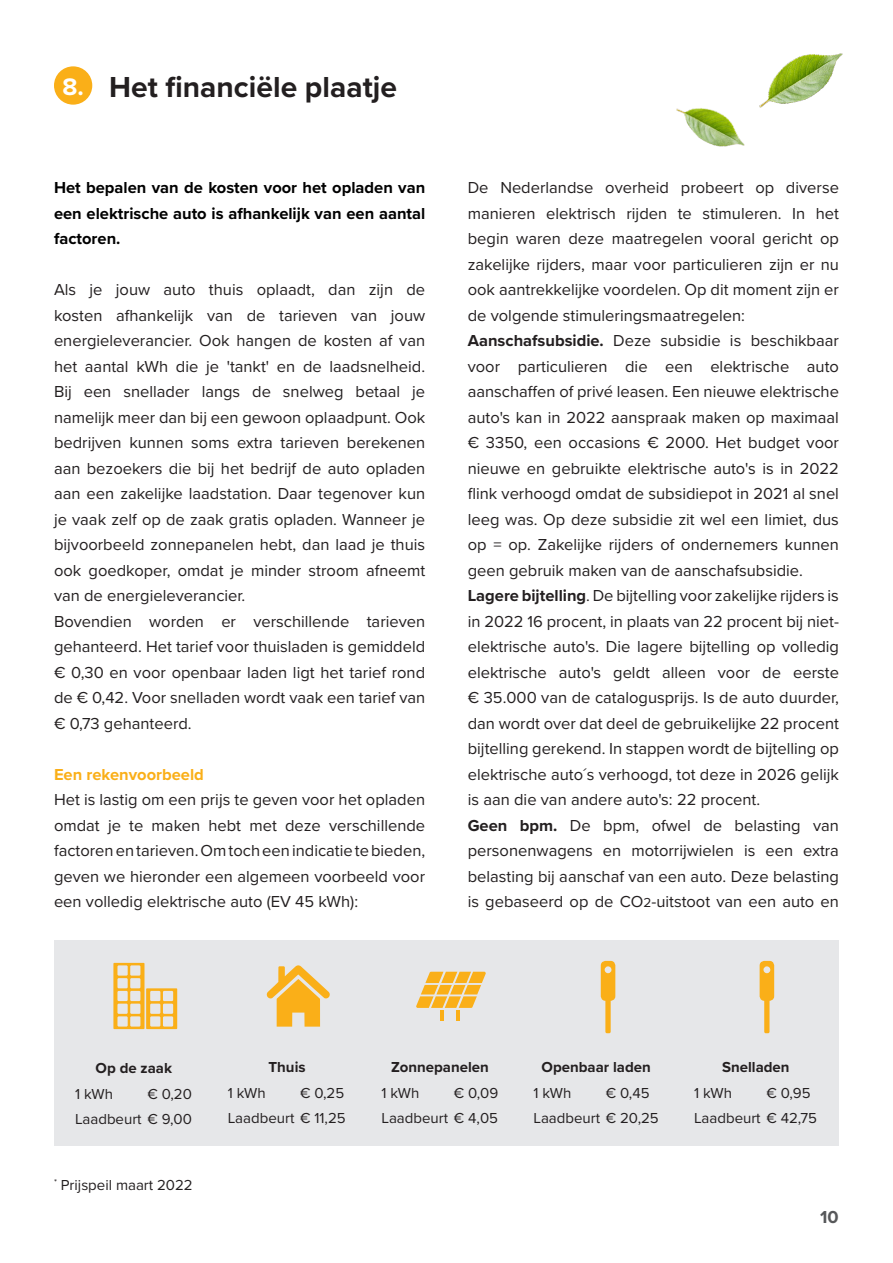
<style>
.page{position:relative;width:893px;height:1263px;background:#fff}
.page>*{position:absolute;margin:0;border:0;box-sizing:border-box;transform-origin:0 0}
.Koppen{font:700 30px "Proxima Nova";color:#231f20}
.t1{font:700 24.75px "Proxima Nova";color:#fff}
.t2{font:700 18px "Proxima Nova";color:#57585a}
.t3{font:16.5px/25.5px "Proxima Nova";color:#231f20;text-align:justify}
.t4{font:700 16.5px/25.5px "Proxima Nova";color:#000001;text-align:justify}
.t5{font:700 16.5px "Proxima Nova";color:#faaf18}
.t6{font:15px "Proxima Nova";color:#231f20}
.t7{font:700 15px "Proxima Nova";color:#231f20}
.s1{font-weight:700}
.s2{font-size:13.5px}
</style>
<div class="page">
<div style="left:54px;top:66px;width:38px;height:39px;background:#faaf18;border-radius:50%"></div>
<img style="left:676px;top:53px;width:167px;height:94px">
<div style="left:54px;top:940px;width:785px;height:206px;background:#e6e7e9"></div>
<svg style="left:113px;top:963px;width:64px;height:66px"></svg>
<svg style="left:266px;top:965px;width:64px;height:62px"></svg>
<svg style="left:416px;top:972px;width:70px;height:36px"></svg>
<hr style="left:440px;top:1010px;width:4px;height:10px;background:#faaf18">
<hr style="left:456px;top:1010px;width:4px;height:10px;background:#faaf18">
<svg style="left:601px;top:961px;width:14px;height:72px"></svg>
<svg style="left:760px;top:961px;width:14px;height:72px"></svg>
<p class="t1" style="left:62px;top:69px;width:23px">8.</p>
<p class="Koppen" style="left:109px;top:65px;width:289px">Het financiële plaatje</p>
<p class="t4" style="left:54px;top:174px;width:373px">Het bepalen van de kosten voor het opladen van een elektrische auto is afhankelijk van een aantal factoren.</p>
<p class="t3" style="left:54px;top:276px;width:373px">Als je jouw auto thuis oplaadt, dan zijn de kosten afhankelijk van de tarieven van jouw energieleverancier. Ook hangen de kosten af van het aantal kWh die je 'tankt' en de laadsnelheid.<br>Bij een snellader langs de snelweg betaal je namelijk meer dan bij een gewoon oplaadpunt. Ook bedrijven kunnen soms extra tarieven berekenen aan bezoekers die bij het bedrijf de auto opladen aan een zakelijke laadstation. Daar tegenover kun je vaak zelf op de zaak gratis opladen. Wanneer je bijvoorbeeld zonnepanelen hebt, dan laad je thuis ook goedkoper, omdat je minder stroom afneemt van de energieleverancier.</p>
<p class="t3" style="left:54px;top:608px;width:373px">Bovendien worden er verschillende tarieven gehanteerd. Het tarief voor thuisladen is gemiddeld € 0,30 en voor openbaar laden ligt het tarief rond de € 0,42. Voor snelladen wordt vaak een tarief van € 0,73 gehanteerd.</p>
<p class="t5" style="left:54px;top:762px;width:151px">Een rekenvoorbeeld</p>
<p class="t3" style="left:54px;top:786px;width:373px">Het is lastig om een prijs te geven voor het opladen omdat je te maken hebt met deze verschillende factoren en tarieven. Om toch een indicatie te bieden, geven we hieronder een algemeen voorbeeld voor een volledig elektrische auto (EV 45 kWh):</p>
<p class="t3" style="left:468px;top:174px;width:373px">De Nederlandse overheid probeert op diverse manieren elektrisch rijden te stimuleren. In het begin waren deze maatregelen vooral gericht op zakelijke rijders, maar voor particulieren zijn er nu ook aantrekkelijke voordelen. Op dit moment zijn er de volgende stimuleringsmaatregelen:</p>
<p class="t3" style="left:468px;top:327px;width:373px"><span class="s1">Aanschafsubsidie.</span> Deze subsidie is beschikbaar voor particulieren die een elektrische auto aanschaffen of privé leasen. Een nieuwe elektrische auto's kan in 2022 aanspraak maken op maximaal € 3350, een occasions € 2000. Het budget voor nieuwe en gebruikte elektrische auto's is in 2022 flink verhoogd omdat de subsidiepot in 2021 al snel leeg was. Op deze subsidie zit wel een limiet, dus op = op. Zakelijke rijders of ondernemers kunnen geen gebruik maken van de aanschafsubsidie.</p>
<p class="t3" style="left:468px;top:582px;width:373px"><span class="s1">Lagere bijtelling</span>. De bijtelling voor zakelijke rijders is in 2022 16 procent, in plaats van 22 procent bij niet&shy;elektrische auto's. Die lagere bijtelling op volledig elektrische auto's geldt alleen voor de eerste € 35.000 van de catalogusprijs. Is de auto duurder, dan wordt over dat deel de gebruikelijke 22 procent bijtelling gerekend. In stappen wordt de bijtelling op elektrische auto´s verhoogd, tot deze in 2026 gelijk is aan die van andere auto's: 22 procent.</p>
<p class="t3" style="left:468px;top:812px;width:373px"><span class="s1">Geen bpm.</span> De bpm, ofwel de belasting van personenwagens en motorrijwielen is een extra belasting bij aanschaf van een auto. Deze belasting is gebaseerd op de CO<span class="s2">2</span>-uitstoot van een auto en</p>
<p class="t7" style="left:96px;top:1057px;width:78px">Op de zaak</p>
<p class="t6" style="left:75px;top:1082px;width:39px">1 kWh</p>
<p class="t6" style="left:147px;top:1082px;width:46px">€ 0,20</p>
<p class="t6" style="left:75px;top:1108px;width:118px">Laadbeurt € 9,00</p>
<p class="t6" style="left:54px;top:1173px;width:140px"><sup>*</sup> Prijspeil maart 2022</p>
<p class="t7" style="left:269px;top:1056px;width:39px">Thuis</p>
<p class="t6" style="left:228px;top:1082px;width:39px">1 kWh</p>
<p class="t6" style="left:300px;top:1082px;width:46px">€ 0,25</p>
<p class="t6" style="left:228px;top:1107px;width:119px">Laadbeurt € 11,25</p>
<p class="t7" style="left:391px;top:1056px;width:99px">Zonnepanelen</p>
<p class="t6" style="left:382px;top:1082px;width:39px">1 kWh</p>
<p class="t6" style="left:454px;top:1082px;width:46px">€ 0,09</p>
<p class="t6" style="left:382px;top:1107px;width:118px">Laadbeurt € 4,05</p>
<p class="t7" style="left:542px;top:1056px;width:111px">Openbaar laden</p>
<p class="t6" style="left:534px;top:1082px;width:39px">1 kWh</p>
<p class="t6" style="left:606px;top:1082px;width:45px">€ 0,45</p>
<p class="t6" style="left:534px;top:1107px;width:127px">Laadbeurt € 20,25</p>
<p class="t7" style="left:722px;top:1056px;width:69px">Snelladen</p>
<p class="t6" style="left:694px;top:1082px;width:39px">1 kWh</p>
<p class="t6" style="left:766px;top:1082px;width:46px">€ 0,95</p>
<p class="t6" style="left:694px;top:1107px;width:124px">Laadbeurt € 42,75</p>
<p class="t2" style="left:820px;top:1204px;width:20px">10</p>
</div>
